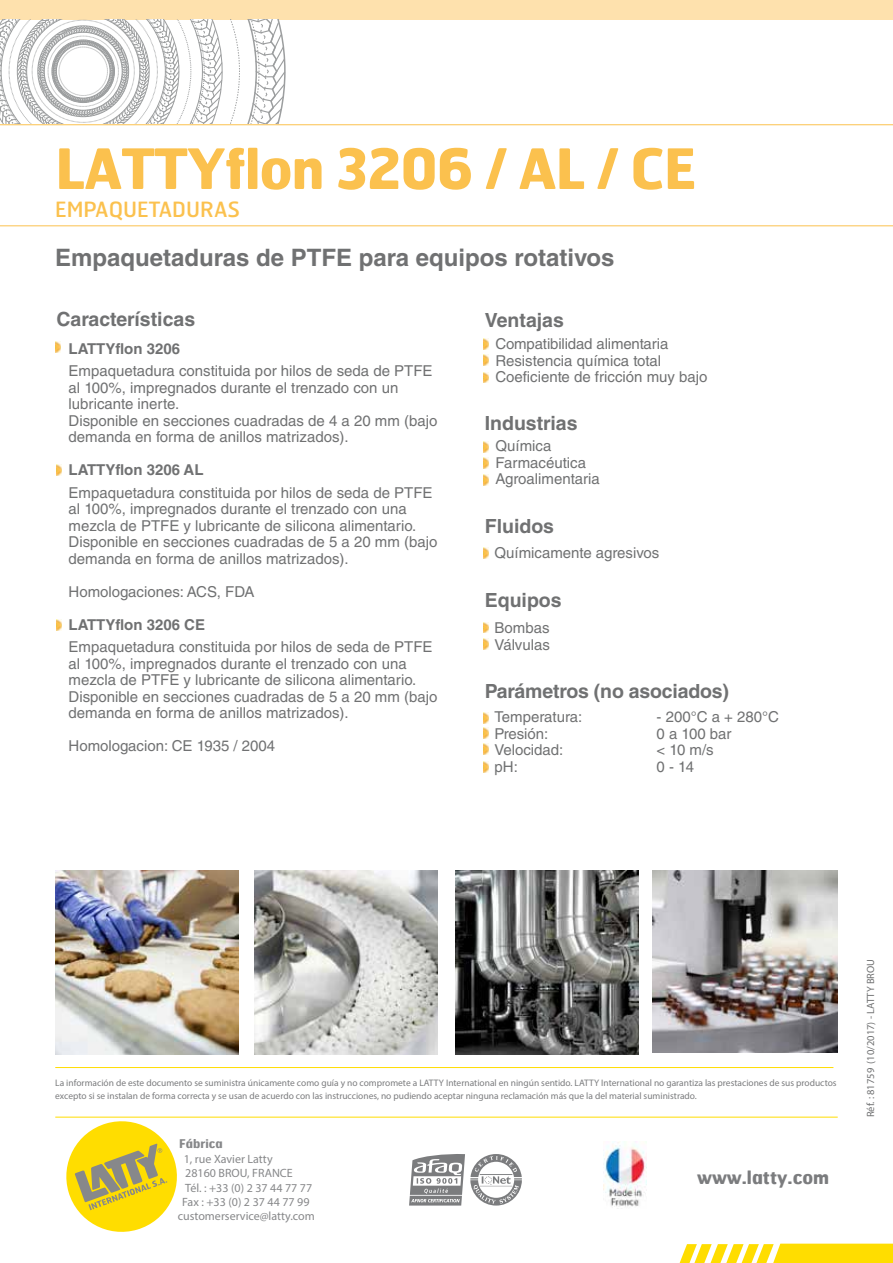
<style>
.page{position:relative;width:893px;height:1263px;background:#fff}
.page>*{position:absolute;margin:0;border:0;box-sizing:border-box;transform-origin:0 0}
.t1{font:700 55.5px "Hermes";letter-spacing:-.02em;color:#fbc14e}
.t2{font:700 24px "Helvetica LT Std";color:#707172}
.t3{font:21px "Hermes";color:#fbc14e}
.t4{font:700 19.5px "Helvetica LT Std";color:#707172}
.t5{font:700 18px "Hermes";color:#7b7c7e}
.t6{font:15px/16.5px "Helvetica LT Std";color:#707172}
.t7{font:700 15px "Helvetica LT Std";color:#707172}
.t8{font:12px "Myriad Pro";color:#87888a}
.t9{font:700 12px "Hermes";color:#87888a}
.t10{font:10.5px "Myriad Pro";color:#707172}
.t11{font:9.45px/13.5px "Myriad Pro";color:#7b7c7e}
</style>
<div class="page">
<div style="left:0;top:0;width:893px;height:20px;background:#fee1ad"></div>
<svg style="left:0;top:20px;width:286px;height:104px"></svg>
<svg style="left:0;top:124px;width:893px;height:102px"></svg>
<svg style="left:680px;top:1243px;width:213px;height:20px"></svg>
<hr style="left:55px;top:1117px;width:783px;height:1px;background:#fd0">
<hr style="left:55px;top:1067px;width:778px;height:1px;background:#fd0">
<svg style="left:409px;top:1154px;width:113px;height:51px"></svg>
<svg style="left:60px;top:1116px;width:123px;height:116px"></svg>
<svg style="left:484px;top:713px;width:5px;height:41px"></svg>
<svg style="left:484px;top:761px;width:5px;height:11px"></svg>
<svg style="left:484px;top:338px;width:5px;height:27px"></svg>
<svg style="left:484px;top:372px;width:5px;height:11px"></svg>
<svg style="left:484px;top:442px;width:5px;height:10px"></svg>
<svg style="left:484px;top:458px;width:5px;height:10px"></svg>
<svg style="left:484px;top:474px;width:5px;height:11px"></svg>
<svg style="left:484px;top:548px;width:5px;height:10px"></svg>
<svg style="left:484px;top:622px;width:5px;height:27px"></svg>
<img style="left:455px;top:871px;width:183px;height:183px">
<img style="left:55px;top:871px;width:183px;height:183px">
<img style="left:653px;top:871px;width:185px;height:182px">
<img style="left:255px;top:871px;width:182px;height:183px">
<svg style="left:55px;top:342px;width:5px;height:11px"></svg>
<svg style="left:56px;top:465px;width:5px;height:10px"></svg>
<svg style="left:56px;top:619px;width:5px;height:11px"></svg>
<img style="left:604px;top:1142px;width:42px;height:67px">
<h1 class="t1" style="left:55px;top:132px;width:643px">LATTYflon 3206 / AL / CE</h1>
<h3 class="t3" style="left:55px;top:196px;width:186px">EMPAQUETADURAS</h3>
<h2 class="t2" style="left:55px;top:243px;width:561px">Empaquetaduras de PTFE para equipos rotativos</h2>
<h3 class="t4" style="left:56px;top:307px;width:140px">Características</h3>
<p class="t7" style="left:69px;top:339px;width:113px">LATTYflon 3206</p>
<p class="t6" style="left:69px;top:363px;width:370px">Empaquetadura constituida por hilos de seda de PTFE al 100%, impregnados durante el trenzado con un lubricante inerte.<br>Disponible en secciones cuadradas de 4 a 20 mm (bajo demanda en forma de anillos matrizados).</p>
<p class="t7" style="left:69px;top:461px;width:137px">LATTYflon 3206 AL</p>
<p class="t6" style="left:69px;top:484px;width:370px">Empaquetadura constituida por hilos de seda de PTFE al 100%, impregnados durante el trenzado con una mezcla de PTFE y lubricante de silicona alimentario.<br>Disponible en secciones cuadradas de 5 a 20 mm (bajo demanda en forma de anillos matrizados).</p>
<p class="t6" style="left:69px;top:583px;width:188px">Homologaciones: ACS, FDA</p>
<p class="t7" style="left:69px;top:615px;width:138px">LATTYflon 3206 CE</p>
<p class="t6" style="left:69px;top:639px;width:370px">Empaquetadura constituida por hilos de seda de PTFE al 100%, impregnados durante el trenzado con una mezcla de PTFE y lubricante de silicona alimentario.<br>Disponible en secciones cuadradas de 5 a 20 mm (bajo demanda en forma de anillos matrizados).</p>
<p class="t6" style="left:69px;top:738px;width:208px">Homologacion: CE 1935 / 2004</p>
<h3 class="t4" style="left:485px;top:308px;width:81px">Ventajas</h3>
<p class="t6" style="left:496px;top:336px;width:213px">Compatibilidad alimentaria<br>Resistencia química total<br>Coeficiente de fricción muy bajo</p>
<h3 class="t4" style="left:485px;top:411px;width:94px">Industrias</h3>
<p class="t6" style="left:496px;top:438px;width:106px">Química<br>Farmacéutica<br>Agroalimentaria</p>
<h3 class="t4" style="left:485px;top:514px;width:71px">Fluidos</h3>
<p class="t6" style="left:495px;top:544px;width:166px">Químicamente agresivos</p>
<h3 class="t4" style="left:485px;top:589px;width:78px">Equipos</h3>
<p class="t6" style="left:495px;top:619px;width:57px">Bombas<br>Válvulas</p>
<h3 class="t4" style="left:485px;top:679px;width:246px">Parámetros (no asociados)</h3>
<p class="t6" style="left:495px;top:709px;width:89px">Temperatura:</p>
<p class="t6" style="left:657px;top:709px;width:124px">- 200°C a + 280°C</p>
<p class="t6" style="left:495px;top:725px;width:55px">Presión:</p>
<p class="t6" style="left:657px;top:725px;width:77px">0 a 100 bar</p>
<p class="t6" style="left:495px;top:742px;width:70px">Velocidad:</p>
<p class="t6" style="left:657px;top:742px;width:59px">&lt; 10 m/s</p>
<p class="t6" style="left:495px;top:758px;width:25px">pH:</p>
<p class="t6" style="left:657px;top:758px;width:39px">0 - 14</p>
<p class="t11" style="left:55px;top:1076px;width:783px">La información de este documento se suministra únicamente como guía y no compromete a LATTY International en ningún sentido. LATTY International no garantiza las prestaciones de sus productos excepto si se instalan de forma correcta y se usan de acuerdo con las instrucciones, no pudiendo aceptar ninguna reclamación más que la del material suministrado.</p>
<p class="t9" style="left:179px;top:1136px;width:45px">Fábrica</p>
<p class="t8" style="left:184px;top:1151px;width:90px">1, rue Xavier Latty</p>
<p class="t8" style="left:185px;top:1166px;width:109px">28160 BROU, FRANCE</p>
<p class="t8" style="left:185px;top:1180px;width:128px">Tél. : +33 (0) 2 37 44 77 77</p>
<p class="t8" style="left:182px;top:1194px;width:129px">Fax : +33 (0) 2 37 44 77 99</p>
<p class="t8" style="left:178px;top:1209px;width:139px">customerservice@latty.com</p>
<p class="t5" style="left:697px;top:1165px;width:134px">www.latty.com</p>
<p class="t10" style="left:864px;top:1117px;width:160px;rotate:-90deg">Réf. : 81759 (10/2017) - LATTY BROU</p>
</div>
